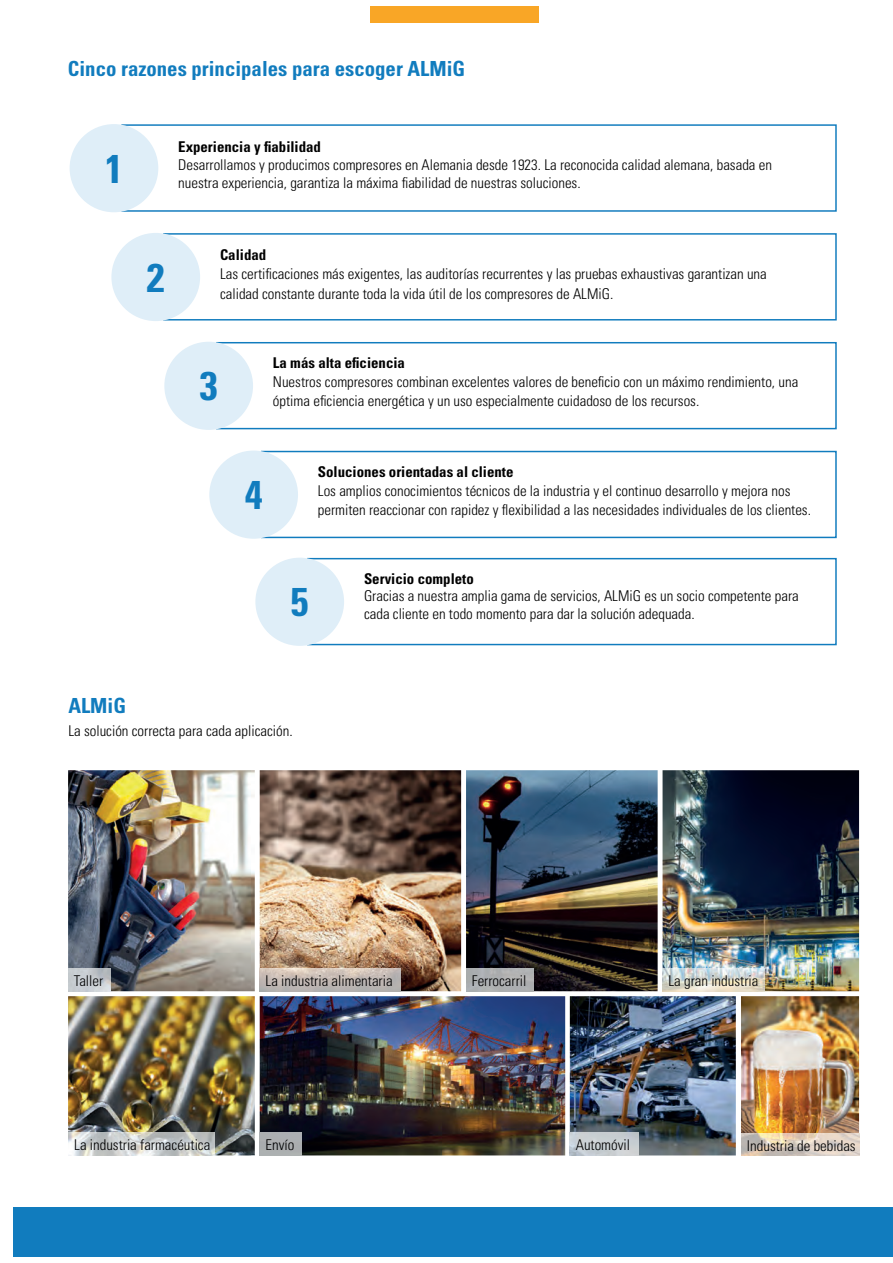
<style>
.page{position:relative;width:893px;height:1263px;background:#fff}
.page>*{position:absolute;margin:0;border:0;box-sizing:border-box;transform-origin:0 0}
.t1{font:700 condensed 40.05px "Univers LT Pro";color:#117cbe}
.t2{font:700 condensed 20.85px "Univers LT Pro";color:#117cbe}
.t3{font:300 condensed 14.85px/19.4px "Univers LT Pro";color:#000001}
.t4{font:700 condensed 14.85px "Univers LT Pro";color:#000001}
</style>
<div class="page">
<div style="left:13px;top:1207px;width:880px;height:50px;background:#117cbe"></div>
<div style="left:371px;top:6px;width:168px;height:17px;background:#f9a626"></div>
<img style="left:68px;top:770px;width:187px;height:221px">
<img style="left:68px;top:996px;width:187px;height:159px">
<img style="left:260px;top:770px;width:201px;height:221px">
<img style="left:466px;top:770px;width:192px;height:221px">
<img style="left:662px;top:770px;width:197px;height:221px">
<img style="left:260px;top:996px;width:305px;height:159px">
<img style="left:741px;top:996px;width:118px;height:137px">
<div style="left:121px;top:124px;width:716px;height:88px;border:1px solid #117cbe"></div>
<div style="left:70px;top:124px;width:88px;height:88px;background:#dfeef8;border-radius:50%"></div>
<div style="left:163px;top:233px;width:674px;height:88px;border:1px solid #117cbe"></div>
<div style="left:111px;top:233px;width:89px;height:88px;background:#dfeef8;border-radius:50%"></div>
<div style="left:216px;top:342px;width:621px;height:87px;border:1px solid #117cbe"></div>
<div style="left:164px;top:342px;width:89px;height:88px;background:#dfeef8;border-radius:50%"></div>
<div style="left:261px;top:451px;width:576px;height:87px;border:1px solid #117cbe"></div>
<div style="left:209px;top:451px;width:89px;height:88px;background:#dfeef8;border-radius:50%"></div>
<div style="left:307px;top:558px;width:530px;height:87px;border:1px solid #117cbe"></div>
<div style="left:255px;top:558px;width:89px;height:88px;background:#dfeef8;border-radius:50%"></div>
<img style="left:570px;top:996px;width:166px;height:159px">
<img style="left:68px;top:968px;width:42px;height:23px">
<img style="left:260px;top:968px;width:140px;height:23px">
<img style="left:466px;top:968px;width:67px;height:23px">
<img style="left:662px;top:968px;width:103px;height:23px">
<img style="left:68px;top:1132px;width:147px;height:23px">
<img style="left:260px;top:1132px;width:41px;height:23px">
<img style="left:570px;top:1132px;width:68px;height:23px">
<svg style="left:741px;top:1155px;width:118px;height:1px"></svg>
<img style="left:741px;top:1133px;width:118px;height:22px">
<h2 class="t2" style="left:68px;top:60px;width:399px">Cinco razones principales para escoger ALMiG</h2>
<h1 class="t1" style="left:105px;top:152px;width:19px">1</h1>
<p class="t4" style="left:178px;top:141px;width:144px">Experiencia y fiabilidad</p>
<p class="t3" style="left:178px;top:157px;width:595px;line-height:17.9px">Desarrollamos y producimos compresores en Alemania desde 1923. La reconocida calidad alemana, basada en nuestra experiencia, garantiza la máxima fiabilidad de nuestras soluciones.</p>
<h1 class="t1" style="left:147px;top:260px;width:19px">2</h1>
<p class="t4" style="left:220px;top:248px;width:48px">Calidad</p>
<p class="t3" style="left:220px;top:265px;width:548px">Las certificaciones más exigentes, las auditorías recurrentes y las pruebas exhaustivas garantizan una calidad constante durante toda la vida útil de los compresores de ALMiG.</p>
<h1 class="t1" style="left:200px;top:369px;width:19px">3</h1>
<p class="t4" style="left:273px;top:356px;width:133px">La más alta eficiencia</p>
<p class="t3" style="left:273px;top:373px;width:527px">Nuestros compresores combinan excelentes valores de beneficio con un máximo rendimiento, una óptima eficiencia energética y un uso especialmente cuidadoso de los recursos.</p>
<h1 class="t1" style="left:245px;top:478px;width:19px">4</h1>
<p class="t4" style="left:318px;top:465px;width:197px">Soluciones orientadas al cliente</p>
<p class="t3" style="left:318px;top:482px;width:495px">Los amplios conocimientos técnicos de la industria y el continuo desarrollo y mejora nos permiten reaccionar con rapidez y flexibilidad a las necesidades individuales de los clientes.</p>
<h1 class="t1" style="left:291px;top:585px;width:19px">5</h1>
<p class="t4" style="left:364px;top:572px;width:111px">Servicio completo</p>
<p class="t3" style="left:364px;top:588px;width:436px;line-height:17.9px">Gracias a nuestra amplia gama de servicios, ALMiG es un socio competente para cada cliente en todo momento para dar la solución adequada.</p>
<h2 class="t2" style="left:68px;top:697px;width:59px">ALMiG</h2>
<p class="t3" style="left:68px;top:722px;width:226px">La solución correcta para cada aplicación.</p>
<p class="t3" style="left:74px;top:971px;width:31px">Taller</p>
<p class="t3" style="left:266px;top:971px;width:128px">La industria alimentaria</p>
<p class="t3" style="left:472px;top:971px;width:56px">Ferrocarril</p>
<p class="t3" style="left:668px;top:971px;width:91px">La gran industria</p>
<p class="t3" style="left:74px;top:1136px;width:138px">La industria farmacéutica</p>
<p class="t3" style="left:266px;top:1136px;width:30px">Envío</p>
<p class="t3" style="left:576px;top:1136px;width:56px">Automóvil</p>
<p class="t3" style="left:747px;top:1137px;width:110px">Industria de bebidas</p>
</div>
